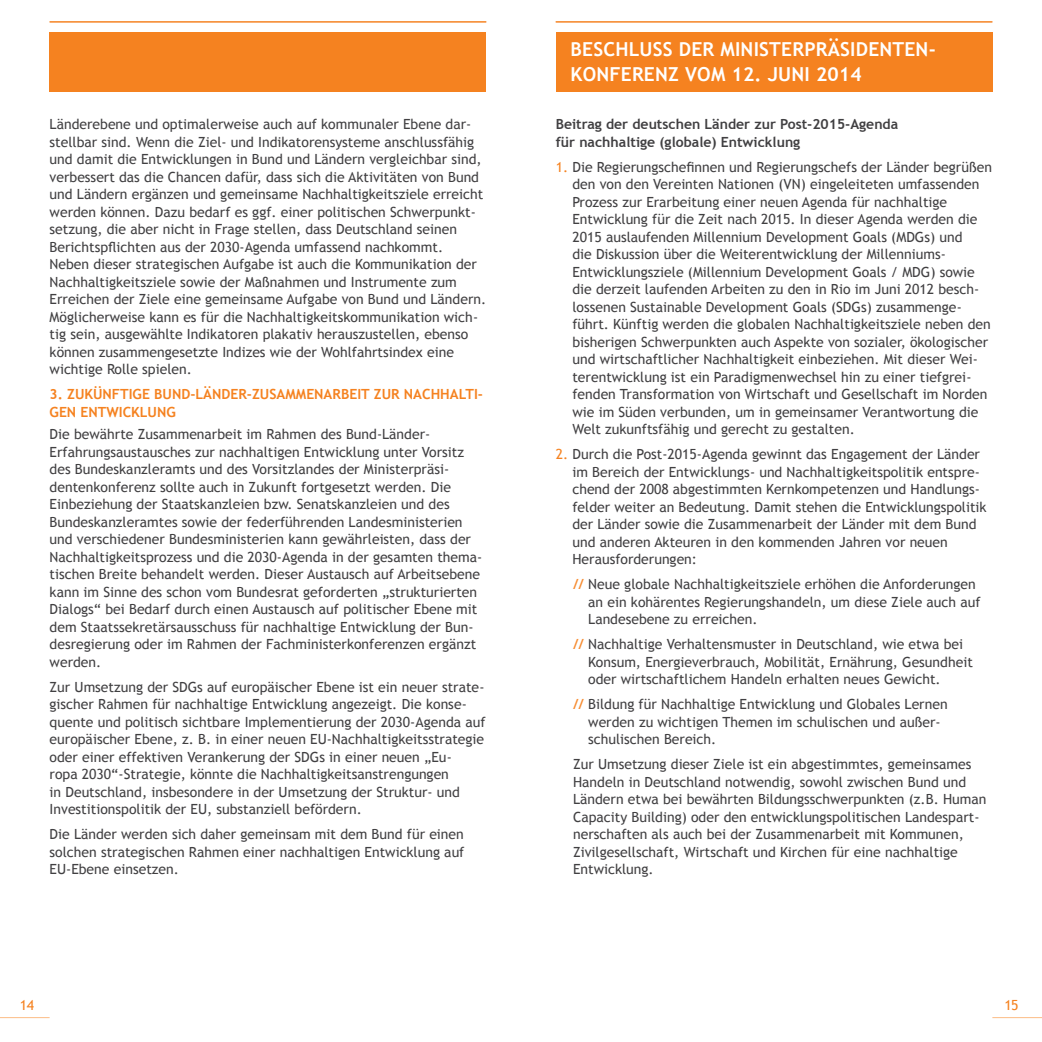
<style>
.page{position:relative;width:1042px;height:1042px;background:#fff}
.page>*{position:absolute;margin:0;border:0;box-sizing:border-box;transform-origin:0 0}
.t1{font:700 19.25px/24.5px "Trebuchet MS";letter-spacing:.01em;color:#fff}
.t2{font:14px/17.5px "Trebuchet MS";color:#414042}
.t3{font:700 14px/17.5px "Trebuchet MS";color:#414042}
.t4{font:700 14px "Trebuchet MS";color:#f58220}
.t5{font:14px "Trebuchet MS";color:#f58220}
.s1{color:#f58220}
.s2{font-weight:700;color:#f78d33}
</style>
<div class="page">
<hr style="left:0;top:1017px;width:50px;height:1px;background:#fcbc86">
<hr style="left:992px;top:1017px;width:50px;height:1px;background:#fcbc86">
<div style="left:556px;top:32px;width:436px;height:60px;background:#f58220"></div>
<hr style="left:556px;top:21px;width:436px;height:1px;background:#f58220">
<div style="left:50px;top:32px;width:436px;height:60px;background:#f58220"></div>
<hr style="left:50px;top:21px;width:436px;height:1px;background:#f58220">
<p class="t2" style="left:50px;top:116px;width:438px">Länderebene und optimalerweise auch auf kommunaler Ebene dar&shy;stellbar sind. Wenn die Ziel- und Indikatorensysteme anschlussfähig und damit die Entwicklungen in Bund und Ländern vergleichbar sind, verbessert das die Chancen dafür, dass sich die Aktivitäten von Bund und Ländern ergänzen und gemeinsame Nachhaltigkeitsziele erreicht werden können. Dazu bedarf es ggf. einer politischen Schwerpunkt&shy;setzung, die aber nicht in Frage stellen, dass Deutschland seinen Berichtspflichten aus der 2030-Agenda umfassend nachkommt.<br>Neben dieser strategischen Aufgabe ist auch die Kommunikation der Nachhaltigkeitsziele sowie der Maßnahmen und Instrumente zum Erreichen der Ziele eine gemeinsame Aufgabe von Bund und Ländern.<br>Möglicherweise kann es für die Nachhaltigkeitskommunikation wich&shy;tig sein, ausgewählte Indikatoren plakativ herauszustellen, ebenso können zusammengesetzte Indizes wie der Wohlfahrtsindex eine wichtige Rolle spielen.</p>
<p class="t4" style="left:50px;top:386px;width:247px">3. ZUKÜNFTIGE BUND-LÄNDER-ZUSAMME</p>
<p class="t4" style="left:314px;top:386px;width:170px">NARBE IT ZUR NACHHALTI-</p>
<p class="t4" style="left:50px;top:403px;width:128px">GEN ENTWICKLUNG</p>
<p class="t2" style="left:50px;top:426px;width:434px">Die bewährte Zusammenarbeit im Rahmen des Bund-Länder-Erfahrungsaustausches zur nachhaltigen Entwicklung unter Vorsitz des Bundeskanzleramts und des Vorsitzlandes der Ministerpräsi&shy;dentenkonferenz sollte auch in Zukunft fortgesetzt werden. Die Einbeziehung der Staatskanzleien bzw. Senatskanzleien und des Bundeskanzleramtes sowie der federführenden Landesministerien und verschiedener Bundesministerien kann gewährleisten, dass der Nachhaltigkeitsprozess und die 2030-Agenda in der gesamten thema&shy;tischen Breite behandelt werden. Dieser Austausch auf Arbeitsebene kann im Sinne des schon vom Bundesrat geforderten „strukturierten Dialogs“ bei Bedarf durch einen Austausch auf politischer Ebene mit dem Staatssekretärsausschuss für nachhaltige Entwicklung der Bun&shy;desregierung oder im Rahmen der Fachministerkonferenzen ergänzt werden.</p>
<p class="t2" style="left:50px;top:678px;width:437px">Zur Umsetzung der SDGs auf europäischer Ebene ist ein neuer strate&shy;gischer Rahmen für nachhaltige Entwicklung angezeigt. Die konse&shy;quente und politisch sichtbare Implementierung der 2030-Agenda auf europäischer Ebene, z. B. in einer neuen EU-Nachhaltigkeitsstrategie oder einer effektiven Verankerung der SDGs in einer neuen „Eu-<br>ropa 2030“-Strategie, könnte die Nachhaltigkeitsanstrengungen<br>in Deutschland, insbesondere in der Umsetzung der Struktur- und Investitionspolitik der EU, substanziell befördern.</p>
<p class="t2" style="left:50px;top:826px;width:416px;text-align:justify">Die Länder werden sich daher gemeinsam mit dem Bund für einen solchen strategischen Rahmen einer nachhaltigen Entwicklung auf EU-Ebene einsetzen.</p>
<h1 class="t1" style="left:570px;top:37px;width:367px">BESCHLUSS DER MINISTERPRÄSIDENTEN-<br>KONFERENZ VOM 12. JUNI 2014</h1>
<p class="t3" style="left:556px;top:116px;width:344px">BEITRAG DER DEUTSCHEN LÄNDER ZUR POST-2015-AGENDA<br>FÜR NACHHALTIGE (GLOBALE) ENTWICKLUNG</p>
<p class="t2" style="left:572px;top:158px;width:421px;text-indent:-17px"><span class="s1">1.</span> Die Regierungschefinnen und Regierungschefs der Länder begrüßen den von den Vereinten Nationen (VN) eingeleiteten umfassenden Prozess zur Erarbeitung einer neuen Agenda für nachhaltige Entwicklung für die Zeit nach 2015. In dieser Agenda werden die 2015 auslaufenden Millennium Development Goals (MDGs) und<br>die Diskussion über die Weiterentwicklung der Millenniums-Entwicklungsziele (Millennium Development Goals / MDG) sowie die derzeit laufenden Arbeiten zu den in Rio im Juni 2012 besch&shy;lossenen Sustainable Development Goals (SDGs) zusammenge&shy;führt. Künftig werden die globalen Nachhaltigkeitsziele neben den bisherigen Schwerpunkten auch Aspekte von sozialer, ökologischer und wirtschaftlicher Nachhaltigkeit einbeziehen. Mit dieser Wei&shy;terentwicklung ist ein Paradigmenwechsel hin zu einer tiefgrei&shy;fenden Transformation von Wirtschaft und Gesellschaft im Norden wie im Süden verbunden, um in gemeinsamer Verantwortung die Welt zukunftsfähig und gerecht zu gestalten.</p>
<p class="t2" style="left:572px;top:446px;width:416px;text-indent:-17px"><span class="s1">2.</span> Durch die Post-2015-Agenda gewinnt das Engagement der Länder im Bereich der Entwicklungs- und Nachhaltigkeitspolitik entspre&shy;chend der 2008 abgestimmten Kernkompetenzen und Handlungs&shy;felder weiter an Bedeutung. Damit stehen die Entwicklungspolitik der Länder sowie die Zusammenarbeit der Länder mit dem Bund und anderen Akteuren in den kommenden Jahren vor neuen Herausforderungen:</p>
<p class="t2" style="left:588px;top:576px;width:394px;text-indent:-15px"><span class="s2">//</span> Neue globale Nachhaltigkeitsziele erhöhen die Anforderungen an ein kohärentes Regierungshandeln, um diese Ziele auch auf<br>Landesebene zu erreichen.</p>
<p class="t2" style="left:588px;top:636px;width:386px;text-indent:-15px"><span class="s2">//</span> Nachhaltige Verhaltensmuster in Deutschland, wie etwa bei<br>Konsum, Energieverbrauch, Mobilität, Ernährung, Gesundheit oder wirtschaftlichem Handeln erhalten neues Gewicht.</p>
<p class="t2" style="left:588px;top:696px;width:361px;text-indent:-15px"><span class="s2">//</span> Bildung für Nachhaltige Entwicklung und Globales Lernen werden zu wichtigen Themen im schulischen und außer&shy;schulischen Bereich.</p>
<p class="t2" style="left:573px;top:756px;width:415px">Zur Umsetzung dieser Ziele ist ein abgestimmtes, gemeinsames Handeln in Deutschland notwendig, sowohl zwischen Bund und Ländern etwa bei bewährten Bildungsschwerpunkten (z.B. Human Capacity Building) oder den entwicklungspolitischen Landespart&shy;nerschaften als auch bei der Zusammenarbeit mit Kommunen, Zivilgesellschaft, Wirtschaft und Kirchen für eine nachhaltige Entwicklung.</p>
<p class="t5" style="left:20px;top:997px;width:16px">14</p>
<p class="t5" style="left:1004px;top:997px;width:16px">15</p>
</div>
